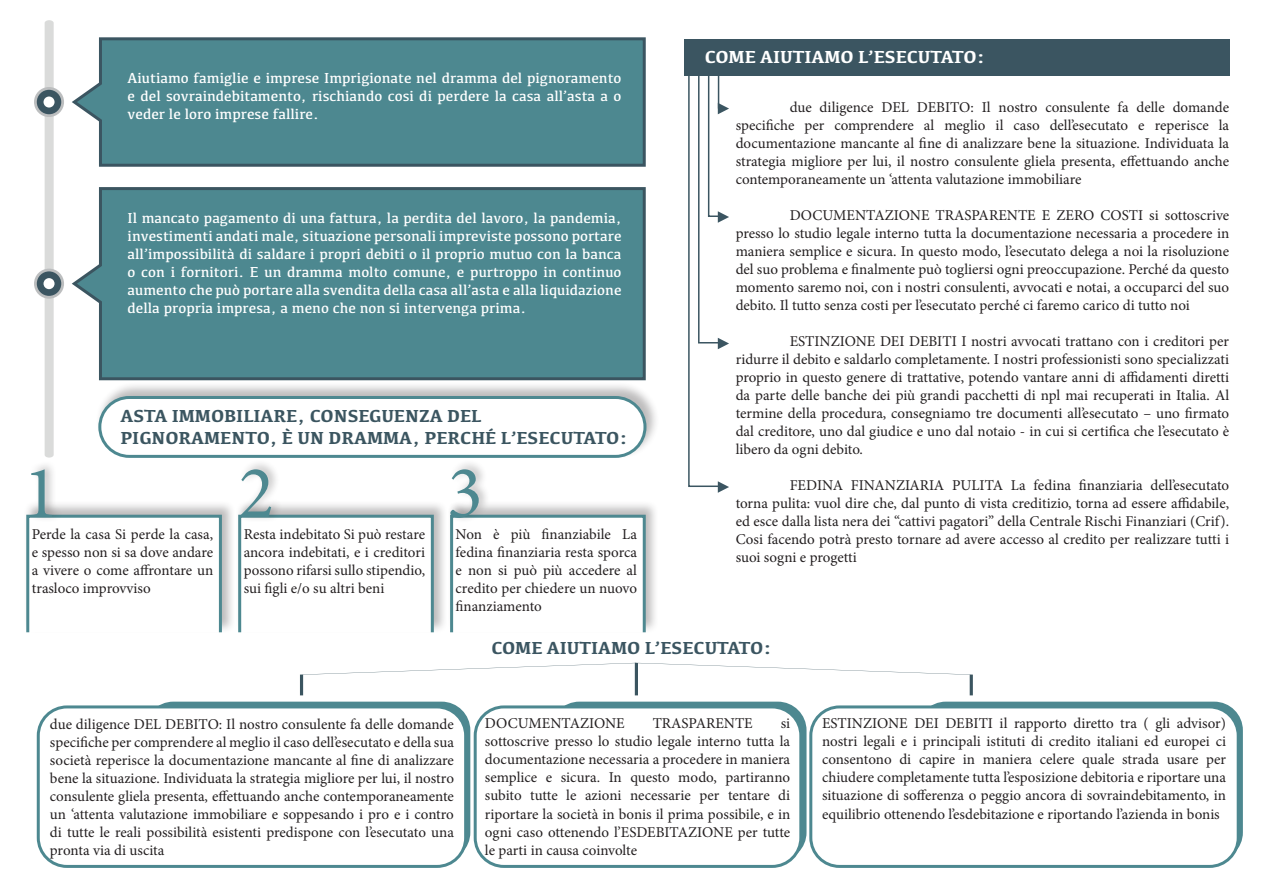
<style>
.page{position:relative;width:1263px;height:893px;background:#fff}
.page>*{position:absolute;margin:0;border:0;box-sizing:border-box;transform-origin:0 0}
.t1{font:75px "Minion Pro";color:#4d8890}
.t2{font:700 18px/21.6px "Kefa";color:#3b5560}
.t3{font:700 18px "Kefa";color:#fff}
.t4{font:700 18px "Kefa";color:#3b5561}
.t5{font:15px/18px "Minion Pro";color:#231f20;text-align:justify}
.t6{font:15px/18px "Kefa";color:#fff;text-align:justify}
</style>
<div class="page">
<div style="left:145px;top:702px;width:325px;height:159px;background:#4d8890;border-radius:29px"></div>
<div style="left:917px;top:702px;width:326px;height:159px;background:#4d8890;border-radius:29px"></div>
<div style="left:38px;top:707px;width:428px;height:159px;background:#fff;border-radius:29px"></div>
<div style="left:37px;top:705px;width:430px;height:163px;border:3px solid #4d8890;border-radius:29px"></div>
<div style="left:811px;top:707px;width:427px;height:159px;background:#fff;border-radius:29px"></div>
<div style="left:809px;top:705px;width:431px;height:163px;border:3px solid #4d8890;border-radius:29px"></div>
<div style="left:551px;top:702px;width:255px;height:159px;background:#4d8890;border-radius:29px"></div>
<div style="left:475px;top:707px;width:326px;height:159px;background:#fff;border-radius:29px"></div>
<div style="left:474px;top:705px;width:328px;height:163px;border:3px solid #4d8890;border-radius:29px"></div>
<div style="left:96px;top:381px;width:564px;height:79px;background:#231f20;opacity:.3"></div>
<div style="left:100px;top:397px;width:545px;height:59px;background:#fff;border-radius:29px"></div>
<div style="left:98px;top:396px;width:548px;height:62px;border:3px solid #4d8890;border-radius:29px"></div>
<div style="left:684px;top:40px;width:545px;height:36px;background:#3b5561"></div>
<div style="left:447px;top:500px;width:213px;height:134px;background:#231f20;opacity:.3"></div>
<div style="left:450px;top:515px;width:196px;height:119px;background:#fff;border:3px solid #4d8890"></div>
<div style="left:235px;top:500px;width:213px;height:134px;background:#231f20;opacity:.3"></div>
<div style="left:238px;top:515px;width:196px;height:119px;background:#fff;border:3px solid #4d8890"></div>
<div style="left:24px;top:500px;width:212px;height:134px;background:#231f20;opacity:.3"></div>
<div style="left:26px;top:515px;width:196px;height:119px;background:#fff;border:3px solid #4d8890"></div>
<div style="left:447px;top:458px;width:44px;height:66px;background:#231f20;opacity:.3"></div>
<div style="left:237px;top:458px;width:46px;height:64px;background:#231f20;opacity:.3"></div>
<div style="left:28px;top:459px;width:36px;height:63px;background:#231f20;opacity:.3"></div>
<svg style="left:45px;top:20px;width:9px;height:438px;background:#dbdcdb"></svg>
<svg style="left:34px;top:87px;width:30px;height:30px"></svg>
<div style="left:37px;top:90px;width:24px;height:24px;background:#3b5561;border-radius:50%"></div>
<div style="left:44px;top:97px;width:11px;height:11px;background:#fff;border-radius:50%"></div>
<svg style="left:34px;top:269px;width:30px;height:30px"></svg>
<div style="left:37px;top:271px;width:24px;height:25px;background:#3b5561;border-radius:50%"></div>
<div style="left:44px;top:278px;width:11px;height:11px;background:#fff;border-radius:50%"></div>
<svg style="left:72px;top:37px;width:574px;height:130px;background:#548a92"></svg>
<svg style="left:72px;top:187px;width:575px;height:195px;background:#558c93"></svg>
<svg style="left:688px;top:76px;width:41px;height:417px"></svg>
<svg style="left:300px;top:663px;width:673px;height:32px"></svg>
<p class="t6" style="left:128px;top:69px;width:495px">Aiutiamo famiglie e imprese Imprigionate nel dramma del pignoramento e del sovraindebitamento, rischiando cosi di perdere la casa all’asta a o veder le loro imprese fallire.</p>
<p class="t6" style="left:128px;top:209px;width:495px">Il mancato pagamento di una fattura, la perdita del lavoro, la pandemia, investimenti andati male, situazione personali impreviste possono portare all’impossibilità di saldare i propri debiti o il proprio mutuo con la banca o con i fornitori. E un dramma molto comune, e purtroppo in continuo aumento che può portare alla svendita della casa all’asta e alla liquidazione della propria impresa, a meno che non si intervenga prima.</p>
<p class="t2" style="left:121px;top:405px;width:508px">ASTA IMMOBILIARE, CONSEGUENZA DEL<br>PIGNORAMENTO, È UN DRAMMA, PERCHÉ L’ESECUTATO:</p>
<h1 class="t1" style="left:23px;top:443px;width:37px">1</h1>
<h1 class="t1" style="left:238px;top:443px;width:37px">2</h1>
<h1 class="t1" style="left:447px;top:443px;width:37px">3</h1>
<p class="t5" style="left:32px;top:526px;width:183px">Perde la casa Si perde la casa, e spesso non si sa dove andare a vivere o come affrontare un trasloco improvviso</p>
<p class="t5" style="left:244px;top:526px;width:183px">Resta indebitato Si può restare ancora indebitati, e i creditori possono rifarsi sullo stipendio, sui figli e/o su altri beni</p>
<p class="t5" style="left:456px;top:526px;width:183px">Non è più finanziabile La fedina finanziaria resta sporca e non si può più accedere al credito per chiedere un nuovo finanziamento</p>
<p class="t3" style="left:705px;top:45px;width:282px">COME AIUTIAMO L’ESECUTATO:</p>
<p class="t5" style="left:736px;top:98px;width:495px;text-indent:54px">due diligence DEL DEBITO: Il nostro consulente fa delle domande specifiche per comprendere al meglio il caso dell’esecutato e reperisce la documentazione mancante al fine di analizzare bene la situazione. Individuata la strategia migliore per lui, il nostro consulente gliela presenta, effettuando anche contemporaneamente un ‘attenta valutazione immobiliare</p>
<p class="t5" style="left:736px;top:206px;width:495px;text-indent:54px">DOCUMENTAZIONE TRASPARENTE E ZERO COSTI si sottoscrive presso lo studio legale interno tutta la documentazione necessaria a procedere in maniera semplice e sicura. In questo modo, l’esecutato delega a noi la risoluzione del suo problema e finalmente può togliersi ogni preoccupazione. Perché da questo momento saremo noi, con i nostri consulenti, avvocati e notai, a occuparci del suo debito. Il tutto senza costi per l’esecutato perché ci faremo carico di tutto noi</p>
<p class="t5" style="left:736px;top:332px;width:495px;text-indent:54px">ESTINZIONE DEI DEBITI I nostri avvocati trattano con i creditori per ridurre il debito e saldarlo completamente. I nostri professionisti sono specializzati proprio in questo genere di trattative, potendo vantare anni di affidamenti diretti da parte delle banche dei più grandi pacchetti di npl mai recuperati in Italia. Al termine della procedura, consegniamo tre documenti all’esecutato – uno firmato dal creditore, uno dal giudice e uno dal notaio - in cui si certifica che l’esecutato è libero da ogni debito.</p>
<p class="t5" style="left:736px;top:476px;width:495px;text-indent:54px">FEDINA FINANZIARIA PULITA La fedina finanziaria dell’esecutato torna pulita: vuol dire che, dal punto di vista creditizio, torna ad essere affidabile, ed esce dalla lista nera dei “cattivi pagatori” della Centrale Rischi Finanziari (Crif).<br>Cosi facendo potrà presto tornare ad avere accesso al credito per realizzare tutti i suoi sogni e progetti</p>
<p class="t4" style="left:491px;top:636px;width:282px">COME AIUTIAMO L’ESECUTATO:</p>
<p class="t5" style="left:485px;top:715px;width:307px;text-indent:296px">si sottoscrive presso lo studio legale interno tutta la documentazione necessaria a procedere in maniera semplice e sicura. In questo modo, partiranno subito tutte le azioni necessarie per tentare di riportare la società in bonis il prima possibile, e in ogni caso ottenendo l’ESDEBITAZIONE per tutte le parti in causa coinvolte</p>
<p class="t5" style="left:822px;top:715px;width:405px">ESTINZIONE DEI DEBITI il rapporto diretto tra ( gli advisor) nostri legali e i principali istituti di credito italiani ed europei ci consentono di capire in maniera celere quale strada usare per chiudere completamente tutta l’esposizione debitoria e riportare una situazione di sofferenza o peggio ancora di sovraindebitamento, in equilibrio ottenendo l’esdebitazione e riportando l’azienda in bonis</p>
<p class="t5" style="left:50px;top:715px;width:405px">due diligence DEL DEBITO: Il nostro consulente fa delle domande specifiche per comprendere al meglio il caso dell’esecutato e della sua società reperisce la documentazione mancante al fine di analizzare bene la situazione. Individuata la strategia migliore per lui, il nostro consulente gliela presenta, effettuando anche contemporaneamente un ‘attenta valutazione immobiliare e soppesando i pro e i contro di tutte le reali possibilità esistenti predispone con l’esecutato una pronta via di uscita</p>
<p class="t5" style="left:485px;top:715px;width:141px">DOCUMENTAZIONE</p>
<p class="t5" style="left:653px;top:715px;width:102px">TRASPARENTE</p>
</div>
